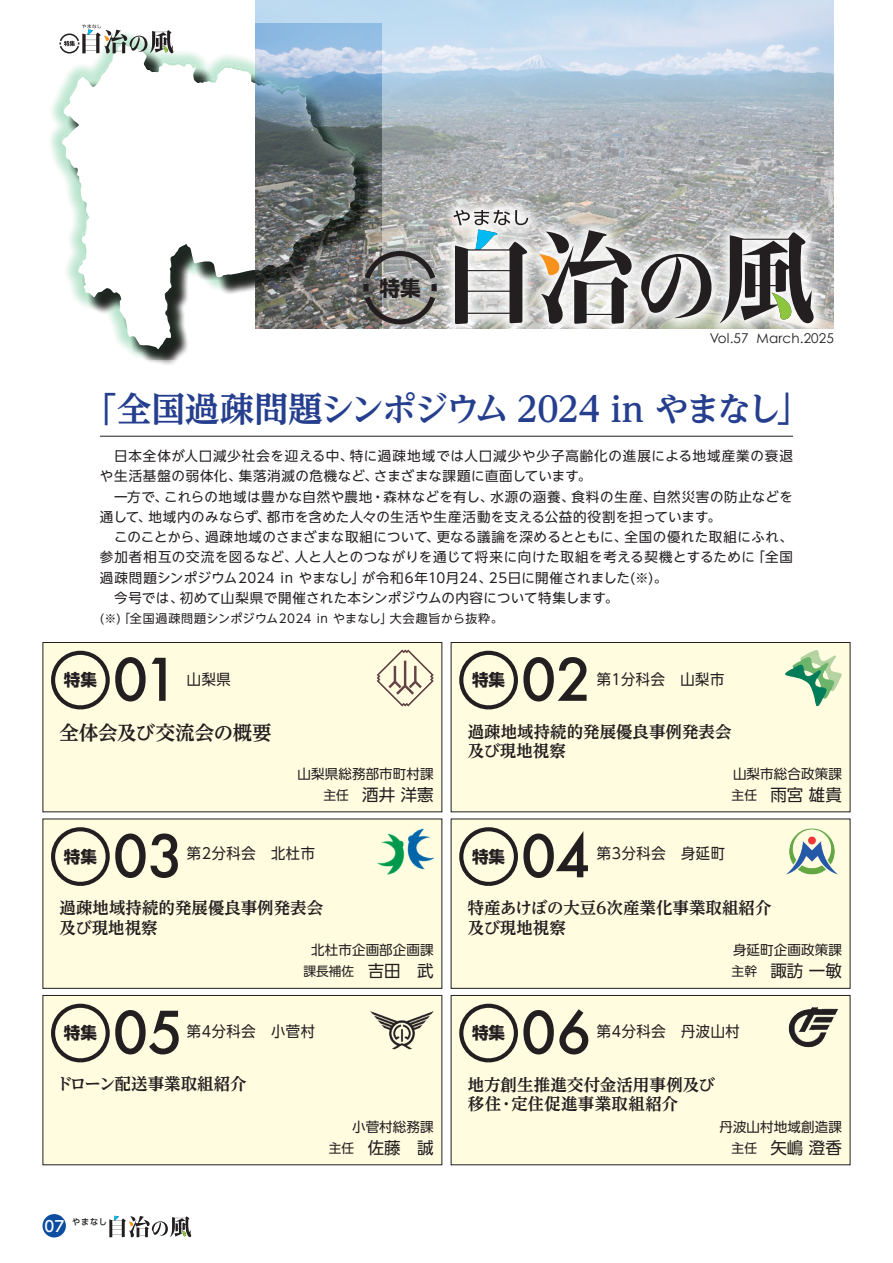
<style>
.page{position:relative;width:893px;height:1263px;background:#fff}
.page>*{position:absolute;margin:0;border:0;box-sizing:border-box;transform-origin:0 0}
.t1{font:500 57.15px "Futura";color:#231f20}
.t2{font:700 34.5px "UD Reimin Pro";letter-spacing:-.05em;color:#253f8e}
.t3{font:700 20.7px "UD Shin Go Pro";color:#231f20}
.t4{font:700 19.5px "UD Reimin Pro";letter-spacing:-.01em;color:#231f20}
.t5{font:700 16.5px/19.5px "UD Reimin Pro";color:#231f20}
.t6{font:16.5px "UD Shin Go NT Pro";color:#231f20}
.t7{font:700 16.5px "UD Shin Go Pro";color:#231f20}
.t8{font:15px "UD Shin Go NT Pro";letter-spacing:.04em;color:#231f20;scale:.95 1}
.t9{font:13.5px/20.2px "UD Shin Go NT Pro";letter-spacing:.03em;color:#231f20}
.t10{font:13.5px "UD Shin Go NT Pro";letter-spacing:.01em;color:#231f20}
.t11{font:13.5px "UD Shin Go NT Pro";letter-spacing:.06em;color:#231f20}
.t12{font:13.5px "UD Shin Go NT Pro";letter-spacing:.055em;color:#231f20}
.t13{font:13.5px "Century Gothic";letter-spacing:.01em;color:#231f20}
.t14{font:13.5px "UD Shin Go NT Pro";letter-spacing:.05em;color:#231f20}
.t15{font:12.75px "UD Shin Go NT Pro";color:#231f20}
.t16{font:12px "UD Shin Go NT Pro";letter-spacing:.04em;color:#231f20}
.t17{font:500 8.55px "UD Shin Go Pro";color:#231f20;scale:.95 1}
.s1{font-family:"UD Shin Go NT Pro";font-size:15px;color:#fff}
</style>
<div class="page">
<img style="left:255px;top:0;width:578px;height:329px">
<img style="left:51px;top:24px;width:330px;height:341px">
<img style="left:59px;top:38px;width:304px;height:314px">
<svg style="left:61px;top:40px;width:297px;height:307px"></svg>
<div style="left:451px;top:642px;width:399px;height:170px;background:#fffce0;border:1px solid #231f20"></div>
<div style="left:451px;top:819px;width:399px;height:170px;background:#fffce0;border:1px solid #231f20"></div>
<div style="left:451px;top:995px;width:399px;height:170px;background:#fffce0;border:1px solid #231f20"></div>
<div style="left:459px;top:651px;width:59px;height:58px;border:4px solid #231f20;border-radius:50%"></div>
<div style="left:459px;top:827px;width:59px;height:59px;border:4px solid #231f20;border-radius:50%"></div>
<div style="left:459px;top:1004px;width:59px;height:58px;border:4px solid #231f20;border-radius:50%"></div>
<img style="left:785px;top:650px;width:57px;height:56px">
<img style="left:786px;top:828px;width:52px;height:47px">
<img style="left:788px;top:1007px;width:50px;height:41px">
<div style="left:43px;top:642px;width:399px;height:170px;background:#fffce0;border:1px solid #231f20"></div>
<div style="left:51px;top:651px;width:59px;height:58px;border:4px solid #231f20;border-radius:50%"></div>
<svg style="left:377px;top:649px;width:57px;height:57px"></svg>
<div style="left:43px;top:819px;width:399px;height:170px;background:#fffce0;border:1px solid #231f20"></div>
<div style="left:51px;top:827px;width:59px;height:59px;border:4px solid #231f20;border-radius:50%"></div>
<img style="left:377px;top:828px;width:57px;height:47px">
<div style="left:43px;top:995px;width:399px;height:170px;background:#fffce0;border:1px solid #231f20"></div>
<div style="left:51px;top:1004px;width:59px;height:58px;border:4px solid #231f20;border-radius:50%"></div>
<img style="left:371px;top:1011px;width:63px;height:38px">
<div style="left:43px;top:1214px;width:23px;height:23px;background:#0d4da1;border-radius:50%"></div>
<svg style="left:109px;top:1216px;width:82px;height:21px"></svg>
<img style="left:442px;top:201px;width:390px;height:128px">
<img style="left:446px;top:202px;width:375px;height:127px">
<svg style="left:539px;top:230px;width:93px;height:94px"></svg>
<svg style="left:641px;top:254px;width:70px;height:64px;background:#9e9d9c"></svg>
<svg style="left:720px;top:232px;width:94px;height:91px"></svg>
<svg style="left:453px;top:210px;width:75px;height:114px"></svg>
<svg style="left:361px;top:248px;width:79px;height:79px;background:#8b8a87"></svg>
<svg style="left:60px;top:24px;width:113px;height:30px"></svg>
<hr style="left:100px;top:436px;width:693px;height:1px;background:#231f20">
<h3 class="t3" style="left:379px;top:271px;width:43px">特集</h3>
<p class="t13" style="left:710px;top:330px;width:41px">Vol.57</p>
<p class="t13" style="left:757px;top:330px;width:79px">March.2025</p>
<h2 class="t2" style="left:83px;top:380px;width:729px">「全国過疎問題シンポジウム 2024 in やまなし「</h2>
<p class="t11" style="left:100px;top:445px;width:255px">　日本全体が人口減少社会を迎える中、</p>
<p class="t11" style="left:350px;top:445px;width:445px">特に過疎地域では人口減少や少子高齢化の進展による地域産業の衰退</p>
<p class="t10" style="left:374px;top:465px;width:219px">さまざまな課題に直面しています。</p>
<p class="t9" style="left:239px;top:466px;width:141px">集落消滅の危機など、</p>
<p class="t12" style="left:100px;top:465px;width:143px">や生活基盤の弱体化、</p>
<p class="t9" style="left:164px;top:486px;width:331px">これらの地域は豊かな自然や農地・森林などを有し、</p>
<p class="t14" style="left:653px;top:485px;width:142px">自然災害の防止などを</p>
<p class="t9" style="left:490px;top:486px;width:86px">水源の涵養、</p>
<p class="t9" style="left:571px;top:486px;width:86px">食料の生産、</p>
<p class="t9" style="left:100px;top:486px;width:69px">　一方で、</p>
<p class="t9" style="left:148px;top:506px;width:123px">地域内のみならず、</p>
<p class="t9" style="left:267px;top:506px;width:456px">都市を含めた人々の生活や生産活動を支える公益的役割を担っています。</p>
<p class="t9" style="left:100px;top:506px;width:53px">通して、</p>
<p class="t9" style="left:205px;top:526px;width:236px">過疎地域のさまざまな取組について、</p>
<p class="t10" style="left:437px;top:526px;width:192px">更なる議論を深めるとともに、</p>
<p class="t9" style="left:624px;top:526px;width:170px">全国の優れた取組にふれ、</p>
<p class="t9" style="left:100px;top:526px;width:110px">　このことから、</p>
<p class="t9" style="left:295px;top:547px;width:461px">人と人とのつながりを通じて将来に向けた取組を考える契機とするために</p>
<p class="t12" style="left:100px;top:546px;width:199px">参加者相互の交流を図るなど、</p>
<p class="t9" style="left:751px;top:547px;width:43px">「全国</p>
<p class="t9" style="left:180px;top:567px;width:440px;text-indent:-80px">過疎問題シンポジウム2024 in やまなし」<br>初めて山梨県で開催された本シンポジウムの内容について特集します。</p>
<p class="t9" style="left:362px;top:567px;width:132px">が令和6年10月24、</p>
<p class="t9" style="left:489px;top:567px;width:180px">25日に開催されました ※) 。(</p>
<p class="t9" style="left:100px;top:587px;width:85px">　今号では、</p>
<p class="t16" style="left:100px;top:608px;width:294px">(※)「全国過疎問題シンポジウム2024 in やまなし」</p>
<p class="t16" style="left:390px;top:608px;width:114px">大会趣旨から抜粋。</p>
<p class="t7" style="left:64px;top:667px;width:35px">特集</p>
<h1 class="t1" style="left:113px;top:640px;width:68px">01</h1>
<p class="t8" style="left:187px;top:667px;width:48px">山梨県</p>
<p class="t7" style="left:472px;top:667px;width:35px">特集</p>
<h1 class="t1" style="left:521px;top:640px;width:72px">02</h1>
<p class="t8" style="left:597px;top:667px;width:136px">第１分科会　山梨市</p>
<h3 class="t4" style="left:60px;top:717px;width:214px">全体会及び交流会の概要</h3>
<p class="t5" style="left:468px;top:721px;width:265px">過疎地域持続的発展優良事例発表会及び現地視察</p>
<p class="t10" style="left:297px;top:763px;width:138px">山梨県総務部市町村課</p>
<p class="t6" style="left:362px;top:781px;width:73px">酒井洋憲</p>
<p class="t15" style="left:323px;top:784px;width:27px">主任</p>
<p class="t10" style="left:733px;top:763px;width:110px">山梨市総合政策課</p>
<p class="t6" style="left:770px;top:781px;width:73px">雨宮雄貴</p>
<p class="t15" style="left:732px;top:784px;width:27px">主任</p>
<p class="t7" style="left:64px;top:843px;width:35px">特集</p>
<h1 class="t1" style="left:113px;top:817px;width:72px">03</h1>
<p class="t8" style="left:187px;top:842px;width:136px">第2分科会　北杜市</p>
<p class="t7" style="left:472px;top:843px;width:35px">特集</p>
<h1 class="t1" style="left:521px;top:817px;width:71px">04</h1>
<p class="t8" style="left:597px;top:842px;width:136px">第3分科会　身延町</p>
<p class="t5" style="left:60px;top:898px;width:265px">過疎地域持続的発展優良事例発表会及び現地視察</p>
<p class="t5" style="left:468px;top:898px;width:130px">特産あけぼの大豆及び現地視察</p>
<p class="t5" style="left:606px;top:898px;width:166px">次産業化事業取組紹介</p>
<p class="t5" style="left:593px;top:898px;width:18px">６</p>
<p class="t10" style="left:311px;top:939px;width:124px">北杜市企画部企画課</p>
<p class="t6" style="left:368px;top:958px;width:67px">吉田　武</p>
<p class="t15" style="left:303px;top:961px;width:52px">課長補佐</p>
<p class="t10" style="left:733px;top:939px;width:110px">身延町企画政策課</p>
<p class="t6" style="left:770px;top:958px;width:73px">諏訪一敏</p>
<p class="t15" style="left:732px;top:961px;width:27px">主幹</p>
<p class="t7" style="left:64px;top:1019px;width:35px">特集</p>
<h1 class="t1" style="left:113px;top:993px;width:72px">05</h1>
<p class="t8" style="left:187px;top:1019px;width:136px">第4分科会　小菅村</p>
<p class="t7" style="left:472px;top:1019px;width:35px">特集</p>
<h1 class="t1" style="left:521px;top:993px;width:72px">06</h1>
<p class="t8" style="left:597px;top:1019px;width:152px">第4分科会　丹波山村</p>
<p class="t5" style="left:56px;top:1074px;width:192px">ドローン配送事業取組紹介</p>
<p class="t5" style="left:468px;top:1074px;width:249px;text-align:center">地方創生推進交付金活用事例及び定住促進事業取組紹介</p>
<p class="t5" style="left:468px;top:1094px;width:35px">移住</p>
<p class="t5" style="left:498px;top:1094px;width:18px">・</p>
<p class="t9" style="left:352px;top:1116px;width:83px">小菅村総務課</p>
<p class="t6" style="left:368px;top:1134px;width:67px">佐藤　誠</p>
<p class="t15" style="left:329px;top:1137px;width:27px">主任</p>
<p class="t10" style="left:719px;top:1116px;width:124px">丹波山村地域創造課</p>
<p class="t6" style="left:770px;top:1134px;width:73px">矢嶋澄香</p>
<p class="t15" style="left:732px;top:1137px;width:27px">主任</p>
<p class="t17" style="left:45px;top:1215px;width:67px"><span class="s1">07</span> やまなし</p>
</div>
